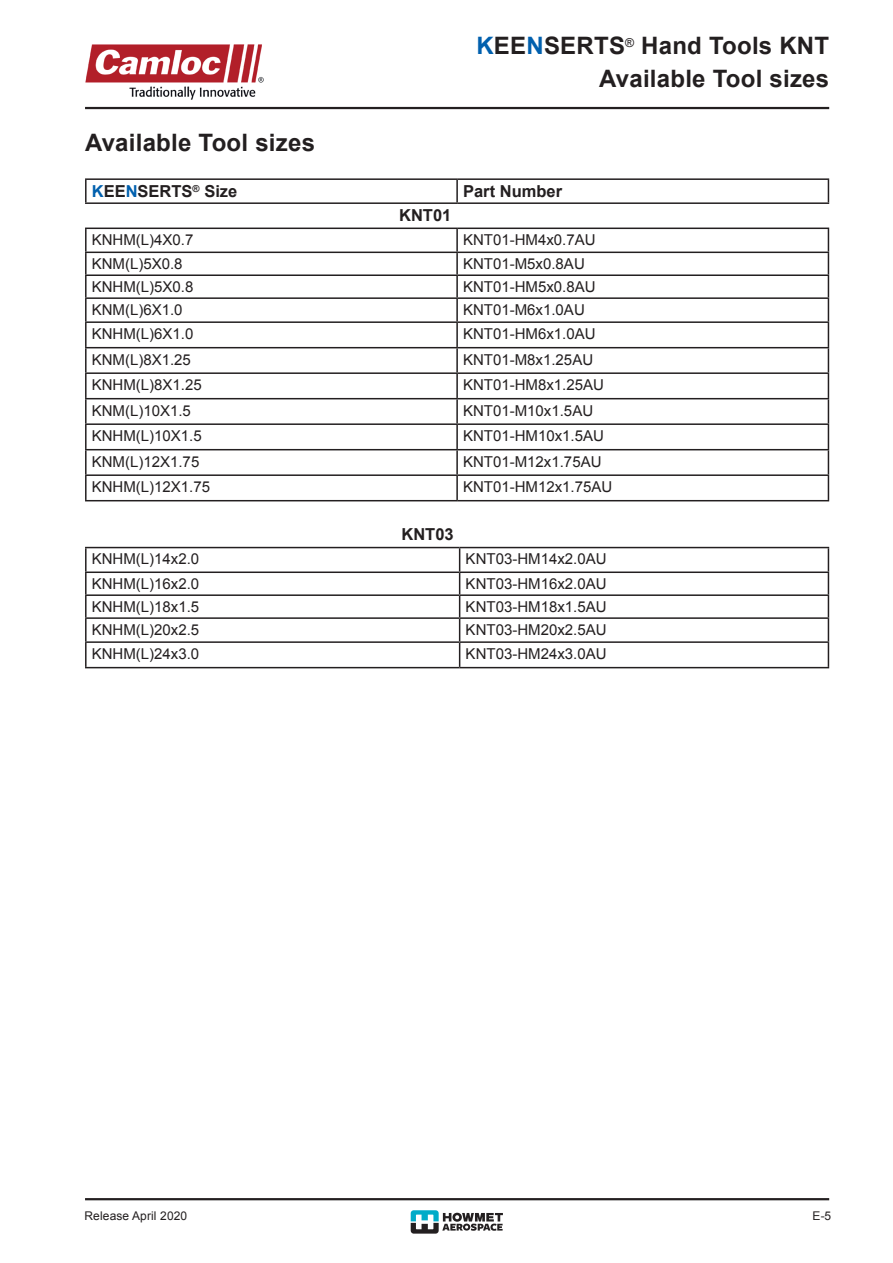
<style>
.page{position:relative;width:893px;height:1263px;background:#fff}
.page>*{position:absolute;margin:0;border:0;box-sizing:border-box;transform-origin:0 0}
.t1{font:700 24px/33px "Arial";letter-spacing:.01em;color:#231f20;text-align:right}
.t2{font:700 16.5px "Arial";color:#231f20}
.t3{font:15px "Arial";color:#231f20}
.t4{font:12px "Arial";letter-spacing:.01em;color:#231f20}
.s1{color:#0160ae}
</style>
<div class="page">
<svg style="left:411px;top:1210px;width:92px;height:23px"></svg>
<hr style="left:85px;top:1198px;width:744px;height:2px;background:#231f20">
<hr style="left:85px;top:107px;width:744px;height:2px;background:#231f20">
<img style="left:85px;top:44px;width:179px;height:56px">
<hr style="left:85px;top:178px;width:372px;height:2px;background:#231f20">
<hr style="left:85px;top:180px;width:2px;height:22px;background:#231f20">
<hr style="left:457px;top:178px;width:372px;height:2px;background:#231f20">
<hr style="left:85px;top:202px;width:372px;height:2px;background:#231f20">
<hr style="left:85px;top:228px;width:372px;height:1px;background:#231f20">
<hr style="left:85px;top:229px;width:2px;height:23px;background:#231f20">
<hr style="left:85px;top:252px;width:372px;height:1px;background:#231f20">
<hr style="left:85px;top:253px;width:2px;height:21px;background:#231f20">
<hr style="left:85px;top:274px;width:372px;height:2px;background:#231f20">
<hr style="left:85px;top:276px;width:2px;height:21px;background:#231f20">
<hr style="left:85px;top:297px;width:372px;height:2px;background:#231f20">
<hr style="left:85px;top:299px;width:2px;height:22px;background:#231f20">
<hr style="left:85px;top:321px;width:372px;height:2px;background:#231f20">
<hr style="left:85px;top:323px;width:2px;height:24px;background:#231f20">
<hr style="left:85px;top:347px;width:372px;height:1px;background:#231f20">
<hr style="left:85px;top:348px;width:2px;height:24px;background:#231f20">
<hr style="left:85px;top:372px;width:372px;height:2px;background:#231f20">
<hr style="left:85px;top:374px;width:2px;height:24px;background:#231f20">
<hr style="left:85px;top:398px;width:372px;height:1px;background:#231f20">
<hr style="left:85px;top:399px;width:2px;height:24px;background:#231f20">
<hr style="left:85px;top:423px;width:372px;height:2px;background:#231f20">
<hr style="left:85px;top:425px;width:2px;height:24px;background:#231f20">
<hr style="left:85px;top:449px;width:372px;height:1px;background:#231f20">
<hr style="left:85px;top:450px;width:2px;height:24px;background:#231f20">
<hr style="left:85px;top:474px;width:372px;height:2px;background:#231f20">
<hr style="left:85px;top:476px;width:2px;height:24px;background:#231f20">
<svg style="left:86px;top:180px;width:743px;height:320px"></svg>
<hr style="left:85px;top:500px;width:372px;height:1px;background:#231f20">
<hr style="left:457px;top:500px;width:372px;height:1px;background:#231f20">
<hr style="left:85px;top:548px;width:2px;height:23px;background:#231f20">
<hr style="left:85px;top:571px;width:375px;height:2px;background:#231f20">
<hr style="left:85px;top:573px;width:2px;height:21px;background:#231f20">
<hr style="left:460px;top:571px;width:369px;height:2px;background:#231f20">
<hr style="left:85px;top:594px;width:375px;height:2px;background:#231f20">
<hr style="left:85px;top:596px;width:2px;height:21px;background:#231f20">
<hr style="left:460px;top:594px;width:369px;height:2px;background:#231f20">
<hr style="left:85px;top:617px;width:375px;height:2px;background:#231f20">
<hr style="left:85px;top:619px;width:2px;height:22px;background:#231f20">
<hr style="left:460px;top:617px;width:369px;height:2px;background:#231f20">
<hr style="left:85px;top:641px;width:375px;height:2px;background:#231f20">
<hr style="left:85px;top:643px;width:2px;height:24px;background:#231f20">
<hr style="left:460px;top:641px;width:369px;height:2px;background:#231f20">
<svg style="left:459px;top:548px;width:1px;height:119px"></svg>
<svg style="left:828px;top:548px;width:1px;height:119px"></svg>
<hr style="left:85px;top:667px;width:375px;height:1px;background:#231f20">
<hr style="left:460px;top:667px;width:369px;height:1px;background:#231f20">
<hr style="left:85px;top:547px;width:375px;height:1px;background:#231f20">
<hr style="left:460px;top:547px;width:369px;height:1px;background:#231f20">
<h1 class="t1" style="left:476px;top:30px;width:354px"><span class="s1">K</span>EE<span class="s1">N</span>SERTS<sup>®</sup> Hand Tools KNT<br>Available Tool sizes</h1>
<h1 class="t1" style="left:85px;top:127px;width:231px">Available Tool sizes</h1>
<p class="t2" style="left:92px;top:181px;width:147px"><span class="s1">K</span>EE<span class="s1">N</span>SERTS<sup>®</sup> Size</p>
<p class="t2" style="left:463px;top:181px;width:101px">Part Number</p>
<p class="t2" style="left:399px;top:205px;width:54px">KNT01</p>
<p class="t3" style="left:92px;top:230px;width:103px">KNHM(L)4X0.7</p>
<p class="t3" style="left:463px;top:230px;width:134px">KNT01-HM4x0.7AU</p>
<p class="t3" style="left:92px;top:254px;width:92px">KNM(L)5X0.8</p>
<p class="t3" style="left:463px;top:254px;width:123px">KNT01-M5x0.8AU</p>
<p class="t3" style="left:92px;top:277px;width:103px">KNHM(L)5X0.8</p>
<p class="t3" style="left:463px;top:277px;width:134px">KNT01-HM5x0.8AU</p>
<p class="t3" style="left:92px;top:300px;width:92px">KNM(L)6X1.0</p>
<p class="t3" style="left:463px;top:300px;width:123px">KNT01-M6x1.0AU</p>
<p class="t3" style="left:92px;top:324px;width:103px">KNHM(L)6X1.0</p>
<p class="t3" style="left:463px;top:324px;width:134px">KNT01-HM6x1.0AU</p>
<p class="t3" style="left:92px;top:349px;width:101px">KNM(L)8X1.25</p>
<p class="t3" style="left:463px;top:349px;width:132px">KNT01-M8x1.25AU</p>
<p class="t3" style="left:92px;top:375px;width:112px">KNHM(L)8X1.25</p>
<p class="t3" style="left:463px;top:375px;width:142px">KNT01-HM8x1.25AU</p>
<p class="t3" style="left:92px;top:400px;width:101px">KNM(L)10X1.5</p>
<p class="t3" style="left:463px;top:400px;width:132px">KNT01-M10x1.5AU</p>
<p class="t3" style="left:92px;top:426px;width:112px">KNHM(L)10X1.5</p>
<p class="t3" style="left:463px;top:426px;width:142px">KNT01-HM10x1.5AU</p>
<p class="t3" style="left:92px;top:451px;width:109px">KNM(L)12X1.75</p>
<p class="t3" style="left:463px;top:451px;width:140px">KNT01-M12x1.75AU</p>
<p class="t3" style="left:92px;top:477px;width:120px">KNHM(L)12X1.75</p>
<p class="t3" style="left:463px;top:477px;width:151px">KNT01-HM12x1.75AU</p>
<p class="t2" style="left:401px;top:524px;width:54px">KNT03</p>
<p class="t3" style="left:92px;top:549px;width:109px">KNHM(L)14x2.0</p>
<p class="t3" style="left:466px;top:549px;width:142px">KNT03-HM14x2.0AU</p>
<p class="t3" style="left:92px;top:574px;width:109px">KNHM(L)16x2.0</p>
<p class="t3" style="left:466px;top:574px;width:142px">KNT03-HM16x2.0AU</p>
<p class="t3" style="left:92px;top:597px;width:109px">KNHM(L)18x1.5</p>
<p class="t3" style="left:466px;top:597px;width:142px">KNT03-HM18x1.5AU</p>
<p class="t3" style="left:92px;top:620px;width:109px">KNHM(L)20x2.5</p>
<p class="t3" style="left:466px;top:620px;width:142px">KNT03-HM20x2.5AU</p>
<p class="t3" style="left:92px;top:644px;width:109px">KNHM(L)24x3.0</p>
<p class="t3" style="left:466px;top:644px;width:142px">KNT03-HM24x3.0AU</p>
<p class="t4" style="left:85px;top:1208px;width:104px">Release April 2020</p>
<p class="t4" style="left:813px;top:1208px;width:20px">E-5</p>
</div>
